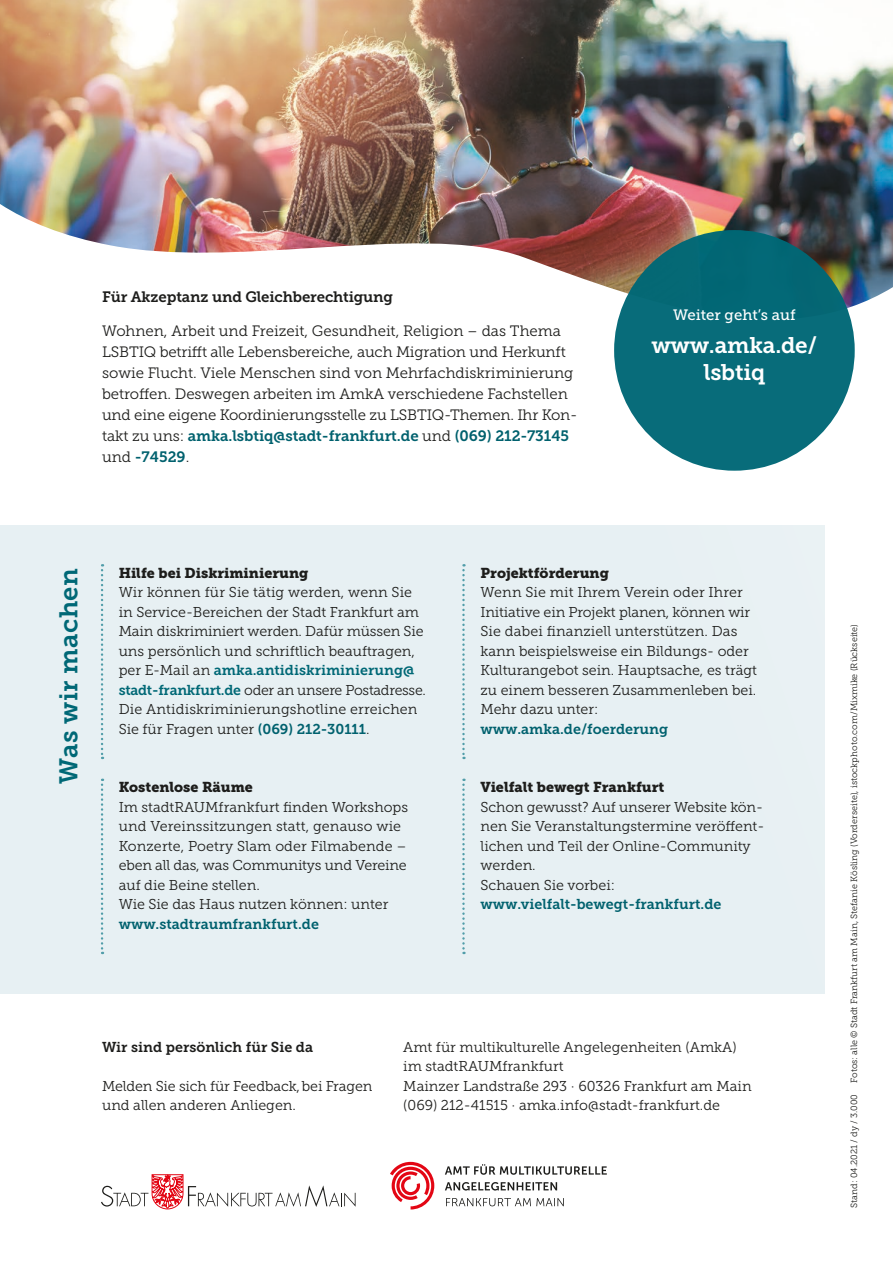
<style>
.page{position:relative;width:893px;height:1263px;background:#fff}
.page>*{position:absolute;margin:0;border:0;box-sizing:border-box;transform-origin:0 0}
.t1{font:25.5px "Museo Slab 700";letter-spacing:.015em;color:#006876}
.t2{font:22.5px/27px "Museo Slab 700";letter-spacing:-.01em;color:#fff;text-align:center}
.t3{font:15px/21px "Museo Slab 300";letter-spacing:-.005em;color:#1d1d1b}
.t4{font:15px/21px "Museo Slab 700";letter-spacing:-.005em;color:#00616e}
.t5{font:15px "Museo Slab 700";letter-spacing:-.01em;color:#1d1d1b}
.t6{font:15px "Museo Slab 500";color:#fff}
.t7{font:14.25px/19.5px "Museo Slab 300";color:#1d1d1b}
.t8{font:14.25px "Museo Slab 700";color:#00616e}
.t9{font:14.25px "Museo Slab 900";color:#1d1d1b}
.t10{font:14.25px "Museo Slab 700";color:#006876}
.t11{font:14.25px "Museo Slab 700";color:#1d1d1b}
.t12{font:9px "Museo Slab 300";color:#1d1d1b}
.s1{font-family:"Museo Slab 300";color:#1d1d1b}
.s2{font-family:"Museo Slab 700";color:#006876}
.s3{font-family:"Museo Slab 700";color:#00616e}
</style>
<div class="page">
<div style="left:0;top:525px;width:825px;height:468px;background:#e7f0f3"></div>
<svg style="left:446px;top:1198px;width:118px;height:8px"></svg>
<svg style="left:445px;top:1182px;width:112px;height:8px"></svg>
<svg style="left:445px;top:1164px;width:162px;height:11px"></svg>
<svg style="left:390px;top:1162px;width:44px;height:47px"></svg>
<svg style="left:101px;top:1174px;width:255px;height:35px"></svg>
<svg style="left:101px;top:564px;width:2px;height:195px"></svg>
<svg style="left:462px;top:564px;width:3px;height:195px"></svg>
<svg style="left:101px;top:779px;width:2px;height:175px"></svg>
<svg style="left:462px;top:779px;width:3px;height:175px"></svg>
<img style="left:0;top:0;width:893px;height:321px">
<div style="left:614px;top:230px;width:241px;height:241px;background:#086c7a;border-radius:50%"></div>
<p class="t5" style="left:102px;top:289px;width:292px">Für Akzeptanz und Gleichberechtigung</p>
<p class="t3" style="left:102px;top:320px;width:477px">Wohnen, Arbeit und Freizeit, Gesundheit, Religion – das Thema LSBTIQ betrifft alle Lebensbereiche, auch Migration und Herkunft sowie Flucht. Viele Menschen sind von Mehrfachdiskriminierung betroffen. Deswegen arbeiten im AmkA verschiedene Fachstellen und eine eigene Koordinierungsstelle zu LSBTIQ-Themen. Ihr Kon-</p>
<p class="t4" style="left:102px;top:425px;width:469px"><span class="s1">takt zu uns:</span> amka.lsbtiq@stadt-frankfurt.de <span class="s1">und</span> (069) 212-73145 <span class="s1">und</span> -74529<span class="s1">.</span></p>
<p class="t6" style="left:673px;top:306px;width:124px">Weiter geht’s auf</p>
<h2 class="t2" style="left:651px;top:332px;width:168px">www.amka.de/ lsbtiq</h2>
<h1 class="t1" style="left:54px;top:783px;width:217px;rotate:-90deg">Was wir machen</h1>
<p class="t9" style="left:119px;top:564px;width:191px">Hilfe bei Diskriminierung</p>
<p class="t7" style="left:119px;top:582px;width:306px">Wir können für Sie tätig werden, wenn Sie in Service-Bereichen der Stadt Frankfurt am Main diskriminiert werden. Dafür müssen Sie uns persönlich und schriftlich beauftragen,</p>
<p class="t10" style="left:119px;top:662px;width:297px"><span class="s1">per E-Mail an</span> amka.antidiskriminierung@</p>
<p class="t7" style="left:119px;top:680px;width:309px"><span class="s2">stadt-frankfurt.de</span> oder an unsere Postadresse.<br>Die Antidiskriminierungshotline erreichen<br>Sie für Fragen unter <span class="s3">(069) 212-30111</span>.</p>
<p class="t9" style="left:119px;top:779px;width:136px">Kostenlose Räume</p>
<p class="t7" style="left:119px;top:797px;width:291px">Im stadtRAUMfrankfurt finden Workshops und Vereinssitzungen statt, genauso wie Konzerte, Poetry Slam oder Filmabende – eben all das, was Communitys und Vereine auf die Beine stellen.<br>Wie Sie das Haus nutzen können: unter</p>
<p class="t8" style="left:119px;top:915px;width:202px">www.stadtraumfrankfurt.de</p>
<p class="t9" style="left:480px;top:564px;width:130px">Projektförderung</p>
<p class="t7" style="left:480px;top:582px;width:278px">Wenn Sie mit Ihrem Verein oder Ihrer Initiative ein Projekt planen, können wir Sie dabei finanziell unterstützen. Das kann beispielsweise ein Bildungs- oder Kulturangebot sein. Hauptsache, es trägt zu einem besseren Zusammenleben bei.<br>Mehr dazu unter:</p>
<p class="t8" style="left:480px;top:720px;width:189px">www.amka.de/foerderung</p>
<p class="t9" style="left:480px;top:779px;width:185px">Vielfalt bewegt Frankfurt</p>
<p class="t7" style="left:480px;top:797px;width:285px">Schon gewusst? Auf unserer Website kön-- nen Sie Veranstaltungstermine veröffent&shy;lichen und Teil der Online-Community werden.<br>Schauen Sie vorbei:</p>
<p class="t8" style="left:480px;top:896px;width:242px">www.vielfalt-bewegt-frankfurt.de</p>
<p class="t11" style="left:102px;top:1039px;width:212px">Wir sind persönlich für Sie da</p>
<p class="t7" style="left:102px;top:1076px;width:272px">Melden Sie sich für Feedback, bei Fragen und allen anderen Anliegen.</p>
<p class="t7" style="left:403px;top:1037px;width:350px">Amt für multikulturelle Angelegenheiten (AmkA) im stadtRAUMfrankfurt<br>Mainzer Landstraße 293 · 60326 Frankfurt am Main (069) 212-41515 · amka.info@stadt-frankfurt.de</p>
<p class="t12" style="left:849px;top:1083px;width:460px;rotate:-90deg">Fotos: alle © Stadt Frankfurt am Main, Stefanie Kösling (Vorderseite), istockphoto.com/Mixmike (Rückseite)</p>
<p class="t12" style="left:849px;top:1208px;width:115px;rotate:-90deg">Stand: 04.2021 / dy / 3.000</p>
</div>
